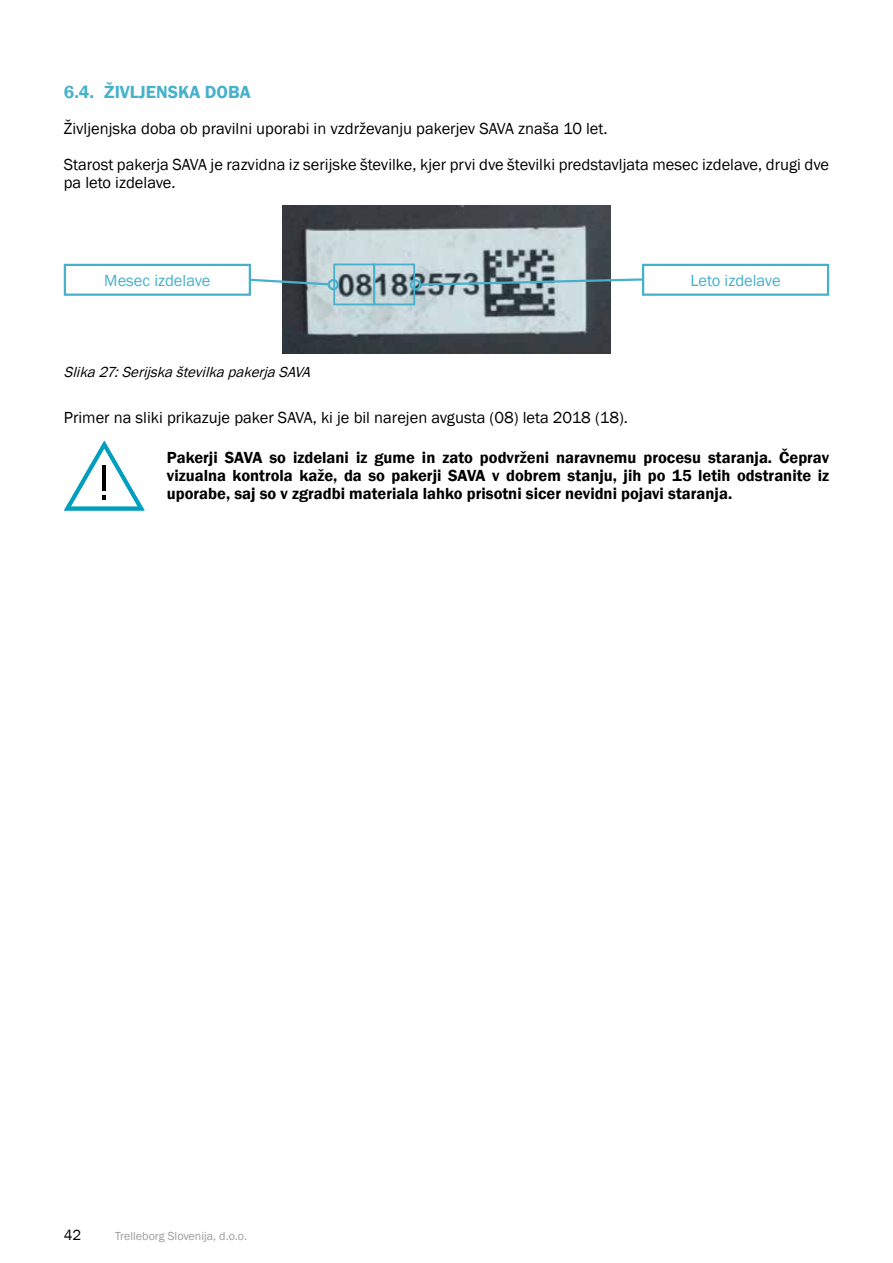
<style>
.page{position:relative;width:893px;height:1263px;background:#fff}
.page>*{position:absolute;margin:0;border:0;box-sizing:border-box;transform-origin:0 0}
.t1{font:600 18px "Franklin Gothic";color:#47b1cc}
.t2{font:16.5px/36px "Franklin Gothic";color:#000}
.t3{font:600 16.5px/18px "Franklin Gothic";color:#000;text-align:justify}
.t4{font:16.5px "Franklin Gothic";color:#47b1cc}
.t5{font:italic 15px "Franklin Gothic";color:#000}
.t6{font:15px "Franklin Gothic";color:#000}
.t7{font:12px "Franklin Gothic";color:#9d9d9c}
</style>
<div class="page">
<svg style="left:64px;top:441px;width:81px;height:69px"></svg>
<div style="left:64px;top:264px;width:187px;height:32px;border:2px solid #47b1cc"></div>
<div style="left:642px;top:264px;width:187px;height:32px;border:2px solid #47b1cc"></div>
<img style="left:283px;top:206px;width:327px;height:148px">
<div style="left:373px;top:264px;width:42px;height:41px;border:2px solid #47b1cc"></div>
<div style="left:333px;top:264px;width:42px;height:41px;border:2px solid #47b1cc"></div>
<svg style="left:248px;top:277px;width:83px;height:10px"></svg>
<div style="left:328px;top:279px;width:11px;height:11px;border:2px solid #47b1cc;border-radius:50%"></div>
<svg style="left:418px;top:277px;width:227px;height:10px;background:#86a7b1"></svg>
<div style="left:410px;top:279px;width:11px;height:11px;border:2px solid #47b1cc;border-radius:50%"></div>
<p class="t1" style="left:64px;top:81px;width:76px">6.4. ŽIVLJEN</p>
<p class="t1" style="left:168px;top:81px;width:84px">SKA DOBA</p>
<p class="t2" style="left:64px;top:111px;width:767px">Življenjska doba ob pravilni uporabi in vzdrževanju pakerjev SAVA znaša 10 let.<br>Starost pakerja SAVA je razvidna iz serijske številke, kjer prvi dve številki predstavljata mesec izdelave, drugi dve</p>
<p class="t2" style="left:64px;top:165px;width:113px">pa leto izdelave.</p>
<p class="t4" style="left:104px;top:270px;width:108px">Mesec izdelave</p>
<p class="t4" style="left:690px;top:270px;width:92px">Leto izdelave</p>
<p class="t5" style="left:64px;top:363px;width:252px">Slika 27: Serijska številka pakerja SAVA</p>
<p class="t2" style="left:64px;top:400px;width:566px">Primer na sliki prikazuje paker SAVA, ki je bil narejen avgusta (08) leta 2018 (18).</p>
<p class="t3" style="left:167px;top:449px;width:664px">Pakerji SAVA so izdelani iz gume in zato podvrženi naravnemu procesu staranja. Čeprav vizualna kontrola kaže, da so pakerji SAVA v dobrem stanju, jih po 15 letih odstranite iz uporabe, saj so v zgradbi materiala lahko prisotni sicer nevidni pojavi staranja.</p>
<p class="t6" style="left:64px;top:1226px;width:19px">42</p>
<p class="t7" style="left:115px;top:1229px;width:133px">Trelleborg Slovenija, d.o.o.</p>
</div>
